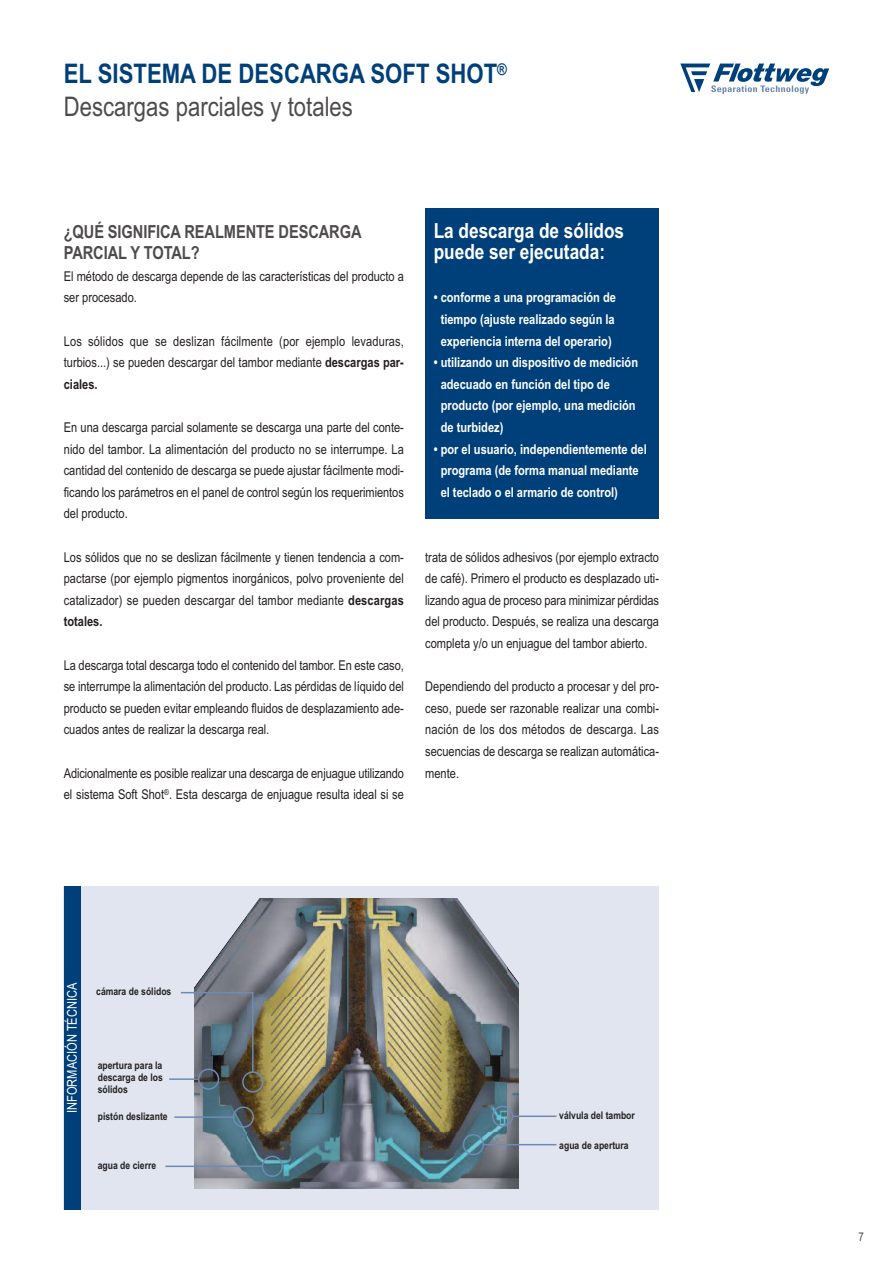
<style>
.page{position:relative;width:893px;height:1263px;background:#fff}
.page>*{position:absolute;margin:0;border:0;box-sizing:border-box;transform-origin:0 0}
.t1{font:700 27px/32.4px "Arial Narrow";color:#00407a}
.t2{font:700 21px/21.6px "Arial Narrow";color:#fff}
.t3{font:700 18px/21.6px "Arial Narrow";letter-spacing:-.005em;color:#4e4b4c}
.t4{font:13.5px/21.6px "Arial Narrow";color:#241f1f;text-align:justify}
.t5{font:700 13.5px/21.6px "Arial Narrow";color:#fff}
.t6{font:13.5px "Arial Narrow";color:#fff}
.t7{font:12px "Arial Narrow";color:#4e4b4c}
.t8{font:700 10.5px/12px "Arial Narrow";color:#241f1f;text-align:justify}
.s1{font-weight:400;color:#4e4b4c}
.s2{font-weight:700}
</style>
<div class="page">
<svg style="left:680px;top:64px;width:149px;height:30px"></svg>
<div style="left:425px;top:208px;width:234px;height:310px;background:#00407a"></div>
<div style="left:64px;top:886px;width:595px;height:324px;background:#e1e5f0"></div>
<img style="left:194px;top:914px;width:54px;height:274px">
<img style="left:248px;top:898px;width:260px;height:100px">
<img style="left:508px;top:968px;width:11px;height:30px">
<img style="left:248px;top:998px;width:271px;height:190px">
<div style="left:64px;top:886px;width:16px;height:324px;background:#00407a"></div>
<svg style="left:233px;top:1106px;width:21px;height:22px"></svg>
<svg style="left:262px;top:1156px;width:21px;height:21px"></svg>
<svg style="left:180px;top:991px;width:83px;height:101px"></svg>
<hr style="left:169px;top:1078px;width:29px;height:2px;background:#6e8ab5">
<hr style="left:174px;top:1116px;width:59px;height:2px;background:#6e8ab5">
<hr style="left:165px;top:1165px;width:98px;height:2px;background:#6e8ab5">
<svg style="left:463px;top:1134px;width:21px;height:21px"></svg>
<hr style="left:483px;top:1144px;width:73px;height:1px;background:#6e8ab5">
<svg style="left:492px;top:1106px;width:21px;height:21px"></svg>
<hr style="left:513px;top:1115px;width:43px;height:2px;background:#6e8ab5">
<h1 class="t1" style="left:64px;top:58px;width:445px">EL SISTEMA DE DESCARGA SOFT SHOT<sup>®<br></sup><span class="s1">Descargas parciales y totales</span></h1>
<h3 class="t3" style="left:64px;top:221px;width:299px">¿QUÉ SIGNIFICA REALMENTE DESCARGA<br>PARCIAL Y TOTAL?</h3>
<p class="t4" style="left:64px;top:265px;width:342px">El método de descarga depende de las características del producto a ser procesado.</p>
<p class="t4" style="left:64px;top:330px;width:342px">Los sólidos que se deslizan fácilmente (por ejemplo levaduras, turbios...) se pueden descargar del tambor mediante <span class="s2">descargas par&shy;ciales.</span></p>
<p class="t4" style="left:64px;top:417px;width:342px">En una descarga parcial solamente se descarga una parte del conte&shy;nido del tambor. La alimentación del producto no se interrumpe. La cantidad del contenido de descarga se puede ajustar fácilmente modi&shy;ficando los parámetros en el panel de control según los requerimientos del producto.</p>
<p class="t4" style="left:64px;top:546px;width:342px">Los sólidos que no se deslizan fácilmente y tienen tendencia a com&shy;pactarse (por ejemplo pigmentos inorgánicos, polvo proveniente del catalizador) se pueden descargar del tambor mediante <span class="s2">descargas totales.</span></p>
<p class="t4" style="left:64px;top:654px;width:342px">La descarga total descarga todo el contenido del tambor. En este caso, se interrumpe la alimentación del producto. Las pérdidas de líquido del producto se pueden evitar empleando fluidos de desplazamiento ade&shy;cuados antes de realizar la descarga real.</p>
<p class="t4" style="left:64px;top:762px;width:342px">Adicionalmente es posible realizar una descarga de enjuague utilizando el sistema Soft Shot<sup>®</sup>. Esta descarga de enjuague resulta ideal si se</p>
<h2 class="t2" style="left:434px;top:220px;width:192px">La descarga de sólidos puede ser ejecutada:</h2>
<p class="t5" style="left:434px;top:287px;width:184px;text-align:center">• conforme a una programación de tiempo (ajuste realizado según la experiencia interna del operario)</p>
<p class="t5" style="left:441px;top:352px;width:199px;text-indent:-7px">• utilizando un dispositivo de medición adecuado en función del tipo de producto (por ejemplo, una medición de turbidez)</p>
<p class="t5" style="left:441px;top:438px;width:208px;text-indent:-7px">• por el usuario, independientemente del programa (de forma manual mediante el teclado o el armario de control)</p>
<p class="t4" style="left:425px;top:546px;width:235px">trata de sólidos adhesivos (por ejemplo extracto de café). Primero el producto es desplazado uti&shy;lizando agua de proceso para minimizar pérdidas del producto. Después, se realiza una descarga completa y/o un enjuague del tambor abierto.</p>
<p class="t4" style="left:425px;top:676px;width:235px">Dependiendo del producto a procesar y del pro&shy;ceso, puede ser razonable realizar una combi&shy;nación de los dos métodos de descarga. Las secuencias de descarga se realizan automática&shy;mente.</p>
<p class="t6" style="left:64px;top:1113px;width:132px;rotate:-90deg">INFORMACIÓN TÉCNICA</p>
<p class="t8" style="left:96px;top:985px;width:77px">cámara de sólidos</p>
<p class="t8" style="left:98px;top:1059px;width:67px">apertura para la descarga de los sólidos</p>
<p class="t8" style="left:98px;top:1111px;width:71px">pistón deslizante</p>
<p class="t8" style="left:98px;top:1159px;width:60px">agua de cierre</p>
<p class="t8" style="left:559px;top:1109px;width:77px">válvula del tambor</p>
<p class="t8" style="left:559px;top:1139px;width:71px">agua de apertura</p>
<p class="t7" style="left:858px;top:1229px;width:7px">7</p>
</div>
